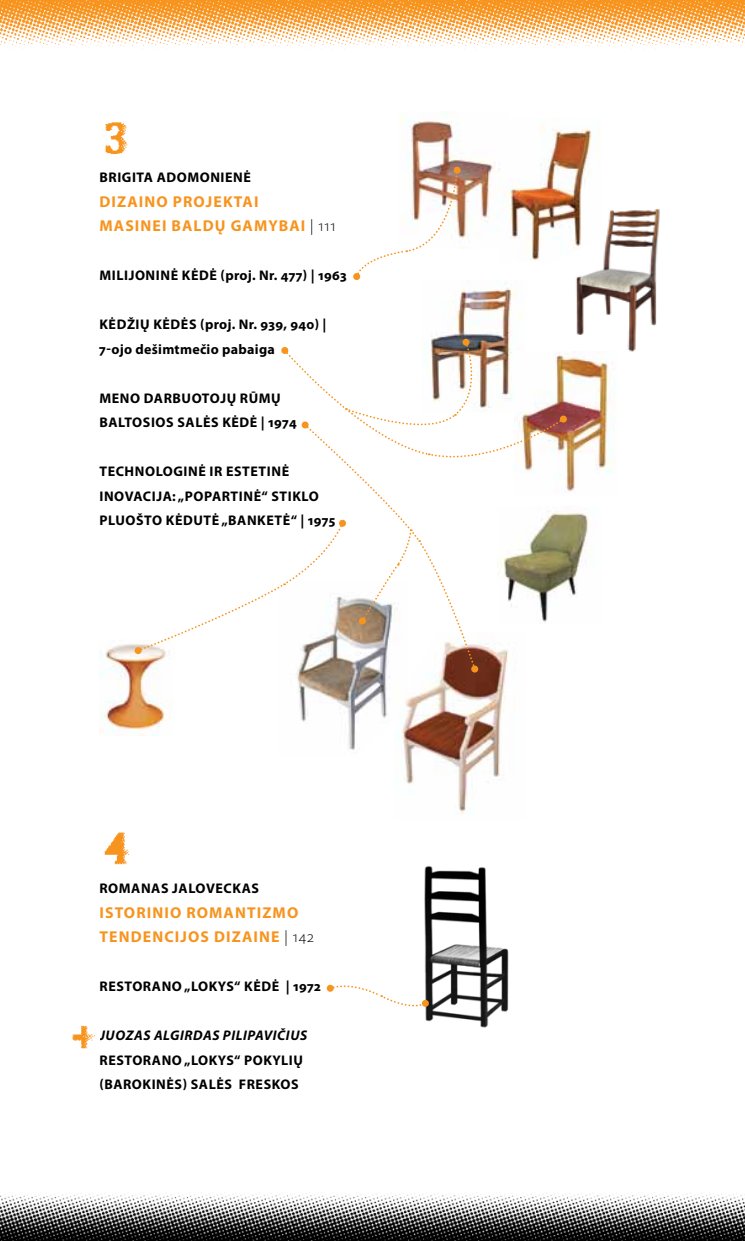
<style>
.page{position:relative;width:745px;height:1241px;background:#fff}
.page>*{position:absolute;margin:0;border:0;box-sizing:border-box;transform-origin:0 0}
.t1{font:700 15.75px/24.5px "Myriad Pro";letter-spacing:.07em;color:#f7941e}
.t2{font:700 14px/24.5px "Myriad Pro";letter-spacing:.04em;color:#000}
.t3{font:700 14px/24.5px "Myriad Pro";letter-spacing:.02em;color:#000}
.t4{font:italic 700 14px "Myriad Pro";letter-spacing:.04em;color:#000}
.s1{font-weight:300;color:#000}
</style>
<div class="page">
<img style="left:0;top:1193px;width:744px;height:47px">
<img style="left:0;top:0;width:744px;height:49px">
<img style="left:105px;top:122px;width:23px;height:32px">
<img style="left:104px;top:832px;width:26px;height:33px">
<img style="left:72px;top:1025px;width:24px;height:24px">
<img style="left:399px;top:117px;width:101px;height:131px">
<img style="left:431px;top:284px;width:91px;height:57px">
<img style="left:564px;top:351px;width:51px;height:141px">
<img style="left:424px;top:866px;width:85px;height:162px">
<svg style="left:357px;top:169px;width:101px;height:108px"></svg>
<div style="left:353px;top:273px;width:7px;height:7px;background:#f7941e;border-radius:50%"></div>
<div style="left:453px;top:167px;width:7px;height:7px;background:#f7941e;border-radius:50%"></div>
<img style="left:568px;top:209px;width:92px;height:146px">
<img style="left:501px;top:126px;width:99px;height:136px">
<img style="left:564px;top:512px;width:26px;height:83px">
<svg style="left:330px;top:984px;width:96px;height:24px"></svg>
<svg style="left:326px;top:984px;width:7px;height:7px"></svg>
<svg style="left:421px;top:999px;width:7px;height:7px"></svg>
<img style="left:99px;top:644px;width:71px;height:91px">
<img style="left:297px;top:669px;width:93px;height:81px">
<div style="left:134px;top:647px;width:7px;height:7px;background:#f7941e;border-radius:50%"></div>
<img style="left:401px;top:669px;width:105px;height:146px">
<div style="left:471px;top:665px;width:7px;height:7px;background:#f7941e;border-radius:50%"></div>
<div style="left:559px;top:415px;width:7px;height:7px;background:#f7941e;border-radius:50%"></div>
<svg style="left:138px;top:341px;width:426px;height:328px"></svg>
<div style="left:462px;top:339px;width:7px;height:7px;background:#f7941e;border-radius:50%"></div>
<p class="t2" style="left:99px;top:165px;width:153px">BRIGITA ADOMONIENĖ</p>
<p class="t1" style="left:99px;top:188px;width:238px">DIZAINO PROJEKTAI<br>MASINEI BALDŲ GAMYBAI <span class="s1">| 111</span></p>
<p class="t2" style="left:99px;top:263px;width:248px">MILIJONINĖ KĖDĖ (PROJ. NR. 477) | 1963</p>
<p class="t3" style="left:99px;top:312px;width:228px">KĖDŽIŲ KĖDĖS (PROJ. NR. 939, 940) |<br>7-OJO DEŠIMTMEČIO PABAIGA</p>
<p class="t2" style="left:99px;top:385px;width:199px">MENO DARBUOTOJŲ RŪMŲ<br>BALTOSIOS SALĖS KĖDĖ | 1974</p>
<p class="t2" style="left:99px;top:459px;width:237px">TECHNOLOGINĖ IR ESTETINĖ<br>INOVACIJA: „POPARTINĖ“ STIKLO<br>PLUOŠTO KĖDUTĖ „BANKETĖ“ | 1975</p>
<p class="t2" style="left:99px;top:875px;width:161px">ROMANAS JALOVECKAS</p>
<p class="t1" style="left:99px;top:899px;width:216px">ISTORINIO ROMANTIZMO<br>TENDENCIJOS DIZAINE <span class="s1">| 142</span></p>
<p class="t2" style="left:99px;top:973px;width:223px">RESTORANO „LOKYS“ KĖDĖ | 1972</p>
<p class="t4" style="left:99px;top:1026px;width:209px">JUOZAS ALGIRDAS PILIPAVIČIUS</p>
<p class="t2" style="left:99px;top:1047px;width:203px">RESTORANO „LOKYS“ POKYLIŲ (BAROKINĖS) SALĖS FRESKOS</p>
</div>
